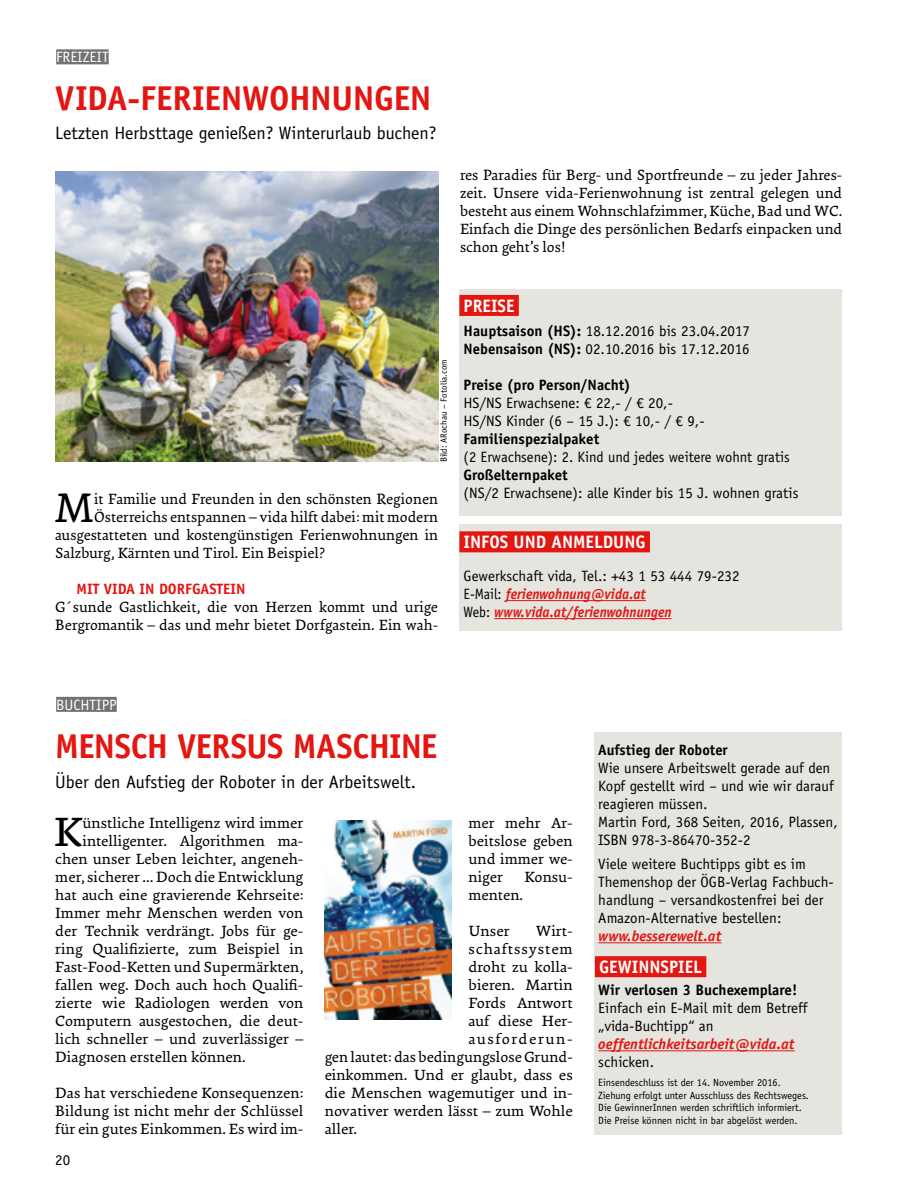
<style>
.page{position:relative;width:906px;height:1191px;background:#fff}
.page>*{position:absolute;margin:0;border:0;box-sizing:border-box;transform-origin:0 0}
.t1{font:41.4px "Ginkgo LT Pro";color:#000}
.t2{font:700 34.5px "Officina Sans Std";letter-spacing:-.015em;color:#e31611}
.t3{font:18px "Officina Sans Std";color:#000}
.t4{font:700 18px "Officina Sans Std";color:#fff}
.t5{font:15px/18px "Ginkgo LT Pro";color:#000;text-align:justify}
.t6{font:15px/18px "Officina Sans Std";color:#000}
.t7{font:700 15px "Officina Sans Std";color:#000}
.t8{font:italic 700 15px "Officina Sans Std";color:#e31611}
.t9{font:700 15px "Officina Sans Std";color:#e31611}
.t10{font:15px "Officina Sans Std";color:#fff}
.t11{font:15px "Ginkgo LT Pro";letter-spacing:.055em;color:#000}
.t12{font:15px "Ginkgo LT Pro";letter-spacing:.105em;color:#000}
.t13{font:10.5px/12.6px "Officina Sans Std";color:#000}
.t14{font:9px "Officina Sans Std";color:#000}
.s1{font-weight:700}
.s2{font-weight:700;font-style:italic;color:#e31611}
</style>
<div class="page">
<div style="left:56px;top:49px;width:53px;height:15px;background:#737273"></div>
<img style="left:55px;top:172px;width:383px;height:289px">
<div style="left:459px;top:524px;width:383px;height:107px;background:#e5e4de"></div>
<hr style="left:506px;top:600px;width:140px;height:1px;background:#e31611">
<hr style="left:494px;top:618px;width:177px;height:1px;background:#e31611">
<div style="left:459px;top:531px;width:191px;height:21px;background:#e31611"></div>
<div style="left:459px;top:288px;width:383px;height:227px;background:#e5e4de"></div>
<div style="left:459px;top:295px;width:60px;height:21px;background:#e31611"></div>
<div style="left:56px;top:697px;width:61px;height:15px;background:#737273"></div>
<div style="left:594px;top:731px;width:248px;height:403px;background:#e5e4de"></div>
<hr style="left:598px;top:942px;width:123px;height:1px;background:#e31611">
<hr style="left:598px;top:1050px;width:197px;height:1px;background:#e31611">
<img style="left:325px;top:820px;width:126px;height:200px">
<div style="left:595px;top:956px;width:111px;height:21px;background:#e31611"></div>
<p class="t10" style="left:56px;top:48px;width:54px">FREIZEIT</p>
<h2 class="t2" style="left:55px;top:76px;width:378px">VIDA-FERIENWOHNUNGEN</h2>
<p class="t3" style="left:55px;top:123px;width:383px">Letzten Herbsttage genießen? Winterurlaub buchen?</p>
<p class="t5" style="left:460px;top:166px;width:384px">res Paradies für Berg- und Sportfreunde – zu jeder Jahres&shy;zeit. Unsere vida-Ferienwohnung ist zentral gelegen und besteht aus einem Wohnschlafzimmer, Küche, Bad und WC.<br>Einfach die Dinge des persönlichen Bedarfs einpacken und schon geht’s los!</p>
<p class="t14" style="left:438px;top:462px;width:105px;rotate:-90deg">Bild: ARochau – Fotolia.com</p>
<h1 class="t1" style="left:54px;top:482px;width:41px">M</h1>
<p class="t5" style="left:94px;top:490px;width:345px">it Familie und Freunden in den schönsten Regionen</p>
<p class="t5" style="left:94px;top:508px;width:345px">Österreichs entspannen – vida hilft dabei: mit modern</p>
<p class="t5" style="left:55px;top:526px;width:384px">ausgestatteten und kostengünstigen Ferienwohnungen in</p>
<p class="t5" style="left:55px;top:544px;width:271px">Salzburg, Kärnten und Tirol. Ein Beispiel?</p>
<p class="t9" style="left:77px;top:580px;width:170px">MIT VIDA IN DORFGASTEIN</p>
<p class="t5" style="left:55px;top:598px;width:384px">G´sunde Gastlichkeit, die von Herzen kommt und urige<br>Bergromantik – das und mehr bietet Dorfgastein. Ein wah-</p>
<p class="t4" style="left:463px;top:294px;width:52px">PREISE</p>
<p class="t6" style="left:463px;top:322px;width:288px"><span class="s1">Hauptsaison (HS):</span> 18. 12. 2016 bis 23.04. 2017<br><span class="s1">Nebensaison (NS):</span> 02. 10.2016 bis 17. 12.2016</p>
<p class="t7" style="left:463px;top:376px;width:169px">Preise (pro Person/Nacht)</p>
<p class="t6" style="left:463px;top:394px;width:242px">HS/NS Erwachsene: € 22,- / € 20,-<br>HS/NS Kinder (6 – 15 J.): € 10,- / € 9,-</p>
<p class="t7" style="left:463px;top:430px;width:137px">Familienspezialpaket</p>
<p class="t6" style="left:463px;top:448px;width:328px">(2 Erwachsene): 2. Kind und jedes weitere wohnt gratis</p>
<p class="t7" style="left:463px;top:466px;width:106px">Großelternpaket</p>
<p class="t6" style="left:463px;top:484px;width:336px">(NS/2 Erwachsene): alle Kinder bis 15 J. wohnen gratis</p>
<p class="t4" style="left:463px;top:531px;width:183px">INFOS UND ANMELDUNG</p>
<p class="t6" style="left:463px;top:567px;width:277px">Gewerkschaft vida, Tel. : +43 1 53 444 79-232<br>E-Mail: <span class="s2">ferienwohnung@vida.at<br></span>Web: <span class="s2">www.vida.at/ferienwohnungen</span></p>
<p class="t10" style="left:56px;top:696px;width:62px">BUCHTIPP</p>
<h2 class="t2" style="left:55px;top:725px;width:384px">MENSCH VERSUS MASCHINE</h2>
<p class="t3" style="left:55px;top:771px;width:359px">Über den Aufstieg der Roboter in der Arbeitswelt.</p>
<h1 class="t1" style="left:54px;top:806px;width:30px">K</h1>
<p class="t5" style="left:83px;top:814px;width:222px">ünstliche Intelligenz wird immer</p>
<p class="t5" style="left:468px;top:814px;width:106px">mer mehr Ar&shy;beitslose geben und immer we&shy;niger</p>
<p class="t5" style="left:83px;top:832px;width:222px">intelligenter. Algorithmen ma-</p>
<p class="t5" style="left:55px;top:850px;width:250px">chen unser Leben leichter, angeneh-</p>
<p class="t5" style="left:55px;top:868px;width:250px">mer, sicherer … Doch die Entwicklung</p>
<p class="t5" style="left:55px;top:886px;width:250px">hat auch eine gravierende Kehrseite:</p>
<p class="t5" style="left:55px;top:904px;width:250px">Immer mehr Menschen werden von</p>
<p class="t5" style="left:55px;top:922px;width:250px">der Technik verdrängt. Jobs für ge-</p>
<p class="t5" style="left:55px;top:940px;width:250px">ring Qualifizierte, zum Beispiel in</p>
<p class="t5" style="left:55px;top:958px;width:250px">Fast-Food-Ketten und Supermärkten,</p>
<p class="t5" style="left:55px;top:976px;width:250px">fallen weg. Doch auch hoch Qualifi-</p>
<p class="t5" style="left:55px;top:994px;width:250px">zierte wie Radiologen werden von</p>
<p class="t5" style="left:55px;top:1012px;width:250px">Computern ausgestochen, die deut-</p>
<p class="t5" style="left:55px;top:1030px;width:250px">lich schneller – und zuverlässiger –</p>
<p class="t5" style="left:55px;top:1048px;width:192px">Diagnosen erstellen können.</p>
<p class="t5" style="left:55px;top:1084px;width:250px">Das hat verschiedene Konsequenzen:<br>Bildung ist nicht mehr der Schlüssel für ein gutes Einkommen. Es wird im-</p>
<p class="t5" style="left:524px;top:868px;width:50px">Konsu-</p>
<p class="t5" style="left:468px;top:886px;width:56px">menten.</p>
<p class="t5" style="left:468px;top:922px;width:43px">Unser</p>
<p class="t5" style="left:535px;top:922px;width:39px">Wirt-</p>
<p class="t11" style="left:468px;top:939px;width:106px">schaftssystem</p>
<p class="t5" style="left:468px;top:958px;width:106px">droht zu kolla-</p>
<p class="t5" style="left:468px;top:976px;width:106px">bieren. Martin</p>
<p class="t5" style="left:468px;top:994px;width:106px">Fords Antwort</p>
<p class="t5" style="left:468px;top:1012px;width:106px">auf diese Her-</p>
<p class="t12" style="left:468px;top:1029px;width:106px">ausforderun-</p>
<p class="t5" style="left:325px;top:1048px;width:250px">gen lautet: das bedingungslose Grund-</p>
<p class="t5" style="left:325px;top:1066px;width:250px">einkommen. Und er glaubt, dass es</p>
<p class="t5" style="left:325px;top:1084px;width:250px">die Menschen wagemutiger und in-</p>
<p class="t5" style="left:325px;top:1102px;width:250px">novativer werden lässt – zum Wohle</p>
<p class="t5" style="left:325px;top:1120px;width:34px">aller.</p>
<p class="t6" style="left:55px;top:1150px;width:16px">20</p>
<p class="t7" style="left:598px;top:740px;width:131px">Aufstieg der Roboter</p>
<p class="t6" style="left:598px;top:759px;width:241px">Wie unsere Arbeitswelt gerade auf den<br>Kopf gestellt wird – und wie wir darauf reagieren müssen.<br>Martin Ford, 368 Seiten, 2016, Plassen,<br>ISBN 978-3-86470-352-2</p>
<p class="t6" style="left:598px;top:855px;width:237px">Viele weitere Buchtipps gibt es im Themenshop der ÖGB-Verlag Fachbuch&shy;handlung – versandkostenfrei bei der Amazon-Alternative bestellen:</p>
<p class="t8" style="left:598px;top:927px;width:125px">www.besserewelt.at</p>
<p class="t4" style="left:599px;top:955px;width:104px">GEWINNSPIEL</p>
<p class="t7" style="left:598px;top:980px;width:200px">Wir verlosen 3 Buchexemplare!</p>
<p class="t6" style="left:598px;top:999px;width:211px">Einfach ein E-Mail mit dem Betreff „vida-Buchtipp“ an</p>
<p class="t8" style="left:598px;top:1035px;width:198px">oeffentlichkeitsarbeit@vida.at</p>
<p class="t6" style="left:598px;top:1053px;width:55px">schicken.</p>
<p class="t13" style="left:598px;top:1076px;width:210px">Einsendeschluss ist der 14. November 2016.<br>Ziehung erfolgt unter Ausschluss des Rechtsweges.<br>Die GewinnerInnen werden schriftlich informiert.<br>Die Preise können nicht in bar abgelöst werden.</p>
</div>
